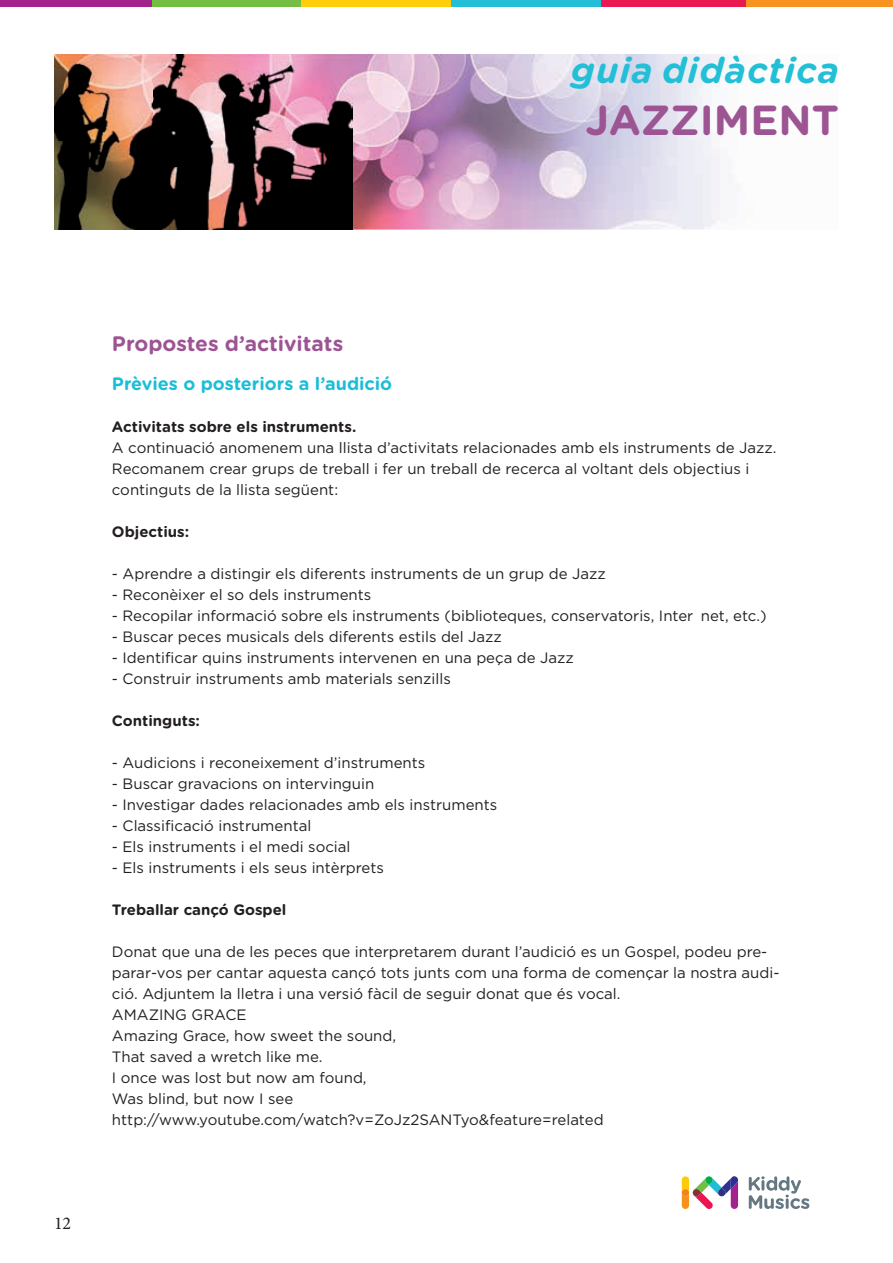
<style>
.page{position:relative;width:893px;height:1263px;background:#fff}
.page>*{position:absolute;margin:0;border:0;box-sizing:border-box;transform-origin:0 0}
.t1{font:700 42px "Gotham Rounded";color:#9d5493}
.t2{font:italic 700 36px "Gotham Rounded";letter-spacing:.03em;color:#23bfd7}
.t3{font:700 21px "Gotham Rounded";color:#9d5493}
.t4{font:700 18px "Gotham Rounded";color:#1cbed7}
.t5{font:18px "Minion Pro";color:#231f20}
.t6{font:15px/21px "Gotham";color:#231f20}
.t7{font:700 15px "Gotham Rounded";color:#231f20}
</style>
<div class="page">
<img style="left:352px;top:54px;width:380px;height:176px">
<img style="left:54px;top:54px;width:298px;height:176px">
<div style="left:301px;top:0;width:150px;height:7px;background:#fecd0c"></div>
<div style="left:150px;top:0;width:151px;height:7px;background:#74bf43"></div>
<div style="left:0;top:0;width:152px;height:7px;background:#a3238d"></div>
<div style="left:745px;top:0;width:148px;height:7px;background:#f79321"></div>
<div style="left:600px;top:0;width:145px;height:7px;background:#e91a52"></div>
<div style="left:451px;top:0;width:149px;height:7px;background:#23bfd7"></div>
<svg style="left:682px;top:1176px;width:56px;height:33px"></svg>
<svg style="left:749px;top:1176px;width:60px;height:33px"></svg>
<h2 class="t2" style="left:571px;top:44px;width:269px">guia didàctica</h2>
<h1 class="t1" style="left:586px;top:90px;width:255px">JAZZIMENT</h1>
<p class="t5" style="left:54px;top:1211px;width:19px">12</p>
<h3 class="t3" style="left:112px;top:328px;width:233px">Propostes d’activitats</h3>
<p class="t4" style="left:112px;top:370px;width:282px">Prèvies o posteriors a l’audició</p>
<p class="t7" style="left:112px;top:415px;width:246px">Activitats sobre els instruments.</p>
<p class="t6" style="left:112px;top:437px;width:666px">A continuació anomenem una llista d’activitats relacionades amb els instruments de Jazz.<br>Recomanem crear grups de treball i fer un treball de recerca al voltant dels objectius i continguts de la llista següent:</p>
<p class="t7" style="left:112px;top:520px;width:79px">Objectius:</p>
<p class="t6" style="left:112px;top:563px;width:495px">- Aprendre a distingir els diferents instruments de un grup de Jazz</p>
<p class="t6" style="left:112px;top:584px;width:261px">- Reconèixer el so dels instruments</p>
<p class="t6" style="left:112px;top:605px;width:656px">- Recopilar informació sobre els instruments (biblioteques, conservatoris, Inter net, etc.)</p>
<p class="t6" style="left:112px;top:626px;width:391px">- Buscar peces musicals dels diferents estils del Jazz</p>
<p class="t6" style="left:112px;top:647px;width:463px">- Identificar quins instruments intervenen en una peça de Jazz</p>
<p class="t6" style="left:112px;top:668px;width:340px">- Construir instruments amb materials senzills</p>
<p class="t7" style="left:112px;top:709px;width:89px">Continguts:</p>
<p class="t6" style="left:112px;top:752px;width:315px">- Audicions i reconeixement d’instruments</p>
<p class="t6" style="left:112px;top:773px;width:264px">- Buscar gravacions on intervinguin</p>
<p class="t6" style="left:112px;top:794px;width:387px">- Investigar dades relacionades amb els instruments</p>
<p class="t6" style="left:112px;top:815px;width:201px">- Classificació instrumental</p>
<p class="t6" style="left:112px;top:836px;width:240px">- Els instruments i el medi social</p>
<p class="t6" style="left:112px;top:857px;width:273px">- Els instruments i els seus intèrprets</p>
<p class="t7" style="left:112px;top:898px;width:176px">Treballar cançó Gospel</p>
<p class="t6" style="left:112px;top:941px;width:669px">Donat que una de les peces que interpretarem durant l’audició es un Gospel, podeu pre&shy;parar-vos per cantar aquesta cançó tots junts com una forma de començar la nostra audi&shy;ció. Adjuntem la lletra i una versió fàcil de seguir donat que és vocal.<br>AMAZING GRACE<br>Amazing Grace, how sweet the sound,<br>That saved a wretch like me.<br>I once was lost but now am found,<br>Was blind, but now I see http://www.youtube.com/watch?v=ZoJz2SANTyo&amp;feature=related</p>
</div>
